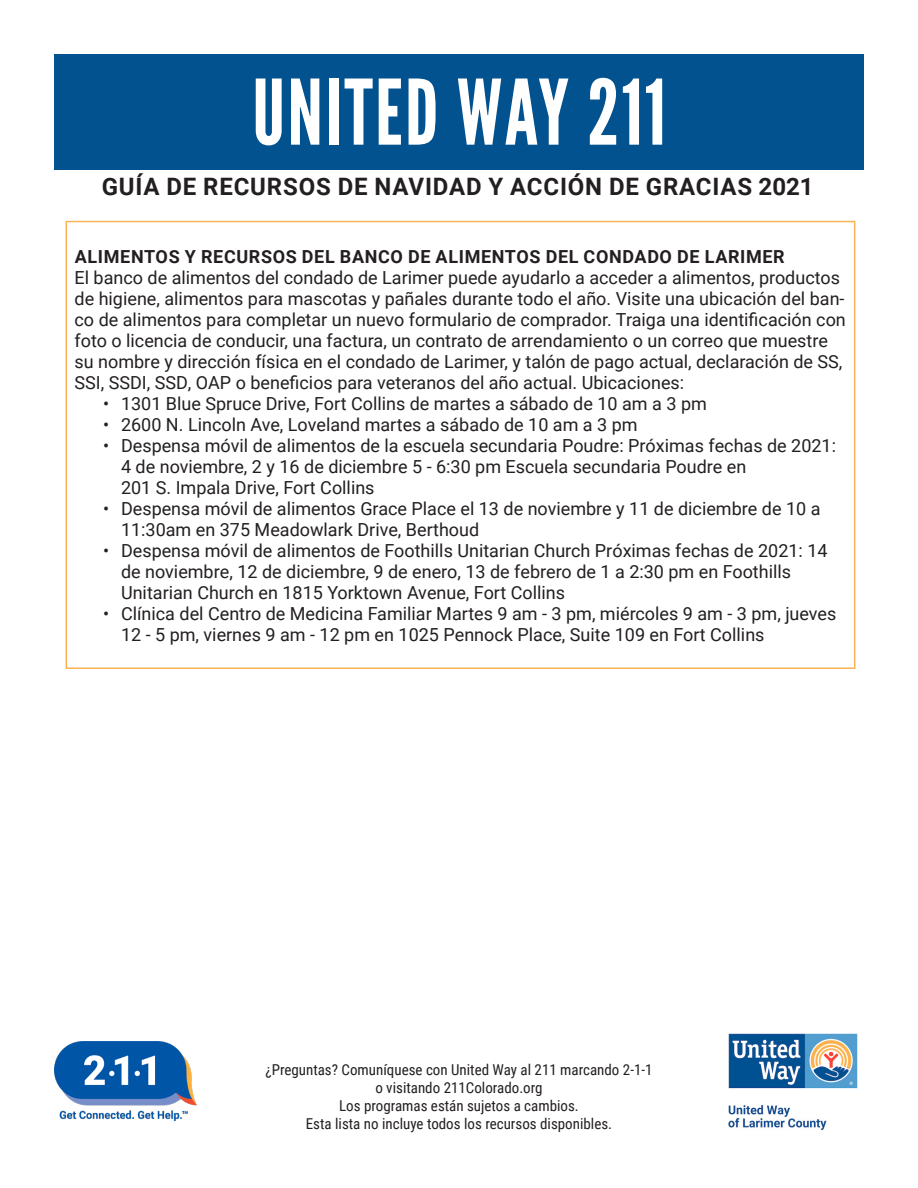
<style>
.page{position:relative;width:918px;height:1188px;background:#fff}
.page>*{position:absolute;margin:0;border:0;box-sizing:border-box;transform-origin:0 0}
.t1{font:90px "League Gothic";letter-spacing:.025em;color:#fff}
.t2{font:700 24px "Roboto";letter-spacing:.035em;color:#231f20}
.t3{font:18px/21px "Roboto";color:#231f20}
.t4{font:700 18px "Roboto";letter-spacing:.035em;color:#231f20}
.t5{font:15px "Roboto Condensed";color:#231f20}
</style>
<div class="page">
<div style="left:54px;top:54px;width:810px;height:115px;background:#035290"></div>
<div style="left:66px;top:221px;width:789px;height:448px;border:2px solid #fbb254"></div>
<img style="left:54px;top:1042px;width:142px;height:78px">
<img style="left:728px;top:1033px;width:130px;height:97px">
<p class="t1" style="left:252px;top:59px;width:415px">UNITED WAY 211</p>
<p class="t2" style="left:102px;top:170px;width:714px">GUÍA DE RECURSOS DE NAVIDAD Y ACCIÓN DE GRACIAS 2021</p>
<p class="t4" style="left:75px;top:244px;width:711px">ALIMENTOS Y RECURSOS DEL BANCO DE ALIMENTOS DEL CONDADO DE LARIMER</p>
<p class="t3" style="left:75px;top:266px;width:773px">El banco de alimentos del condado de Larimer puede ayudarlo a acceder a alimentos, productos de higiene, alimentos para mascotas y pañales durante todo el año. Visite una ubicación del ban&shy;co de alimentos para completar un nuevo formulario de comprador. Traiga una identificación con foto o licencia de conducir, una factura, un contrato de arrendamiento o un correo que muestre su nombre y dirección física en el condado de Larimer, y talón de pago actual, declaración de SS, SSI, SSDI, SSD, OAP o beneficios para veteranos del año actual. Ubicaciones:</p>
<p class="t3" style="left:103px;top:392px;width:605px">• 1301 Blue Spruce Drive, Fort Collins de martes a sábado de 10 am a 3 pm</p>
<p class="t3" style="left:103px;top:413px;width:536px">• 2600 N. Lincoln Ave, Loveland martes a sábado de 10 am a 3 pm</p>
<p class="t3" style="left:121px;top:434px;width:717px;text-indent:-18px">• Despensa móvil de alimentos de la escuela secundaria Poudre: Próximas fechas de 2021:<br>4 de noviembre, 2 y 16 de diciembre 5 - 6:30 pm Escuela secundaria Poudre en<br>201 S. Impala Drive, Fort Collins</p>
<p class="t3" style="left:121px;top:497px;width:701px;text-indent:-18px">• Despensa móvil de alimentos Grace Place el 13 de noviembre y 11 de diciembre de 10 a<br>11:30am en 375 Meadowlark Drive, Berthoud</p>
<p class="t3" style="left:121px;top:539px;width:708px;text-indent:-18px">• Despensa móvil de alimentos de Foothills Unitarian Church Próximas fechas de 2021: 14 de noviembre, 12 de diciembre, 9 de enero, 13 de febrero de 1 a 2:30 pm en Foothills<br>Unitarian Church en 1815 Yorktown Avenue, Fort Collins</p>
<p class="t3" style="left:121px;top:602px;width:717px;text-indent:-18px">• Clínica del Centro de Medicina Familiar Martes 9 am - 3 pm, miércoles 9 am - 3 pm, jueves<br>12 - 5 pm, viernes 9 am - 12 pm en 1025 Pennock Place, Suite 109 en Fort Collins</p>
<p class="t5" style="left:265px;top:1059px;width:389px">¿Preguntas? Comuníquese con United Way al 211 marcando 2-1-1</p>
<p class="t5" style="left:375px;top:1077px;width:169px">o visitando 211Colorado.org</p>
<p class="t5" style="left:339px;top:1095px;width:241px">Los programas están sujetos a cambios.</p>
<p class="t5" style="left:306px;top:1113px;width:308px">Esta lista no incluye todos los recursos disponibles.</p>
</div>
